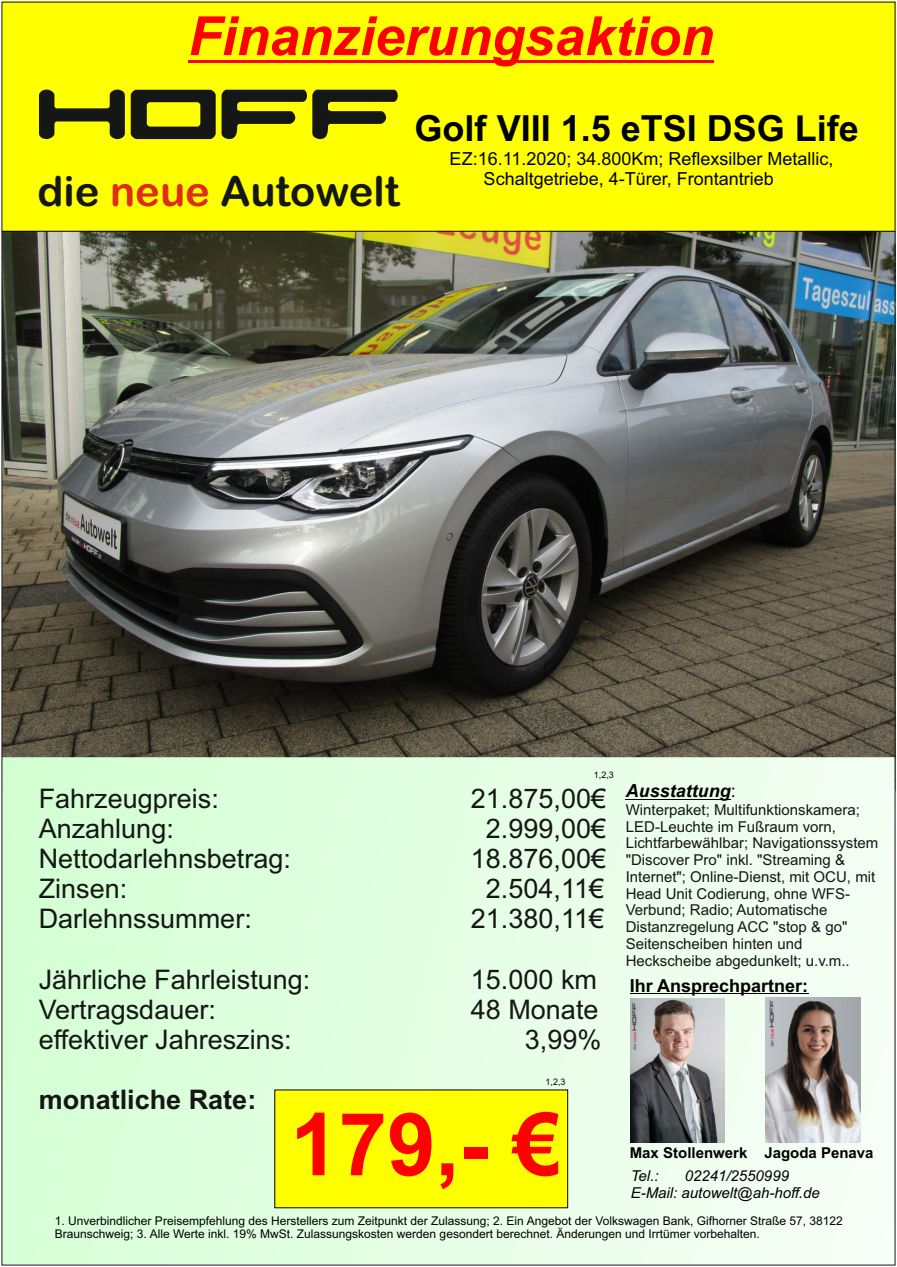
<style>
.page{position:relative;width:897px;height:1267px;background:#fff}
.page>*{position:absolute;margin:0;border:0;box-sizing:border-box;transform-origin:0 0}
.t1{font:700 87px "Arial";color:#f00}
.t2{font:59.55px "HOF Fmkz X";color:#151616}
.t3{font:italic 700 54px "Arial";color:#f00}
.t4{font:41.7px "Arial Rounded MT Bold";color:#151616}
.t5{font:700 36px "Arial";color:#000}
.t6{font:27px "Arial";color:#151616}
.t7{font:700 27px "Arial";color:#151616}
.t8{font:18px/20.1px "Arial";color:#000}
.t9{font:700 18px "Arial";color:#000}
.t10{font:italic 700 18px "Arial";color:#000}
.t11{font:15px/16.8px "Arial";color:#151616}
.t12{font:italic 15px/16.8px "Arial";color:#000}
.t13{font:700 15px "Arial";color:#000}
.t14{font:12px/13.4px "Arial";color:#000}
.t15{font:9px "Arial";color:#000}
.s1{color:#dd2b1c}
.s2{font-weight:400;font-style:normal}
</style>
<div class="page">
<img style="left:4px;top:232px;width:889px;height:525px">
<svg style="left:4px;top:757px;width:889px;height:506px"></svg>
<div style="left:2px;top:2px;width:893px;height:229px;background:#ff0"></div>
<hr style="left:2px;top:231px;width:893px;height:1px;background:#000">
<hr style="left:188px;top:60px;width:525px;height:2px;background:#f00">
<div style="left:275px;top:1090px;width:292px;height:117px;background:#ff0"></div>
<hr style="left:625px;top:799px;width:105px;height:1px;background:#000">
<img style="left:765px;top:997px;width:95px;height:145px">
<img style="left:630px;top:998px;width:94px;height:144px">
<hr style="left:629px;top:993px;width:179px;height:1px;background:#000">
<h3 class="t3" style="left:188px;top:16px;width:526px">Finanzierungsaktion</h3>
<h2 class="t2" style="left:37px;top:96px;width:365px">HOFF</h2>
<h3 class="t4" style="left:37px;top:176px;width:363px">die <span class="s1">neue</span> Autowelt</h3>
<h3 class="t5" style="left:414px;top:115px;width:446px">Golf VIII 1.5 eTSI DSG Life</h3>
<p class="t8" style="left:483px;top:151px;width:351px;text-indent:-34px">EZ:16.11.2020; 34.800Km; Reflexsilber Metallic,<br>Schaltgetriebe, 4-Türer, Frontantrieb</p>
<p class="t15" style="left:593px;top:772px;width:22px">1,2,3</p>
<h3 class="t6" style="left:39px;top:788px;width:182px">Fahrzeugpreis:</h3>
<h3 class="t6" style="left:471px;top:788px;width:137px">21.875,00€</h3>
<h3 class="t6" style="left:39px;top:818px;width:137px">Anzahlung:</h3>
<h3 class="t6" style="left:486px;top:818px;width:122px">2.999,00€</h3>
<h3 class="t6" style="left:39px;top:848px;width:254px">Nettodarlehnsbetrag:</h3>
<h3 class="t6" style="left:471px;top:848px;width:137px">18.876,00€</h3>
<h3 class="t6" style="left:39px;top:878px;width:90px">Zinsen:</h3>
<h3 class="t6" style="left:486px;top:878px;width:120px">2.504,11€</h3>
<h3 class="t6" style="left:39px;top:908px;width:214px">Darlehnssummer:</h3>
<h3 class="t6" style="left:471px;top:908px;width:135px">21.380,11€</h3>
<h3 class="t6" style="left:39px;top:969px;width:273px">Jährliche Fahrleistung:</h3>
<h3 class="t6" style="left:471px;top:969px;width:128px">15.000 km</h3>
<h3 class="t6" style="left:39px;top:999px;width:179px">Vertragsdauer:</h3>
<h3 class="t6" style="left:471px;top:999px;width:129px">48 Monate</h3>
<h3 class="t6" style="left:39px;top:1029px;width:254px">effektiver Jahreszins:</h3>
<h3 class="t6" style="left:525px;top:1029px;width:78px">3,99%</h3>
<h3 class="t7" style="left:39px;top:1089px;width:219px">monatliche Rate:</h3>
<h1 class="t1" style="left:290px;top:1112px;width:272px">179,- €</h1>
<p class="t15" style="left:545px;top:1078px;width:22px">1,2,3</p>
<p class="t10" style="left:625px;top:784px;width:111px">Ausstattung<span class="s2">:</span></p>
<p class="t11" style="left:625px;top:802px;width:254px">Winterpaket; Multifunktionskamera; LED-Leuchte im Fußraum vorn, Lichtfarbewählbar; Navigationssystem "Discover Pro" inkl. "Streaming &amp; Internet"; Online-Dienst, mit OCU, mit Head Unit Codierung, ohne WFS-Verbund; Radio; Automatische Distanzregelung ACC "stop &amp; go" Seitenscheiben hinten und Heckscheibe abgedunkelt; u.v.m..</p>
<p class="t9" style="left:629px;top:978px;width:180px">Ihr Ansprechpartner:</p>
<p class="t13" style="left:629px;top:1146px;width:245px">Max Stollenwerk Jagoda Penava</p>
<p class="t12" style="left:630px;top:1168px;width:29px">Tel.:</p>
<p class="t12" style="left:630px;top:1168px;width:191px;text-indent:54px">02241/2550999<br>E-Mail: autowelt@ah-hoff.de</p>
<p class="t14" style="left:55px;top:1214px;width:789px">1. Unverbindlicher Preisempfehlung des Herstellers zum Zeitpunkt der Zulassung; 2. Ein Angebot der Volkswagen Bank, Gifhorner Straße 57, 38122<br>Braunschweig; 3. Alle Werte inkl. 19% MwSt. Zulassungskosten werden gesondert berechnet. Änderungen und Irrtümer vorbehalten.</p>
</div>
